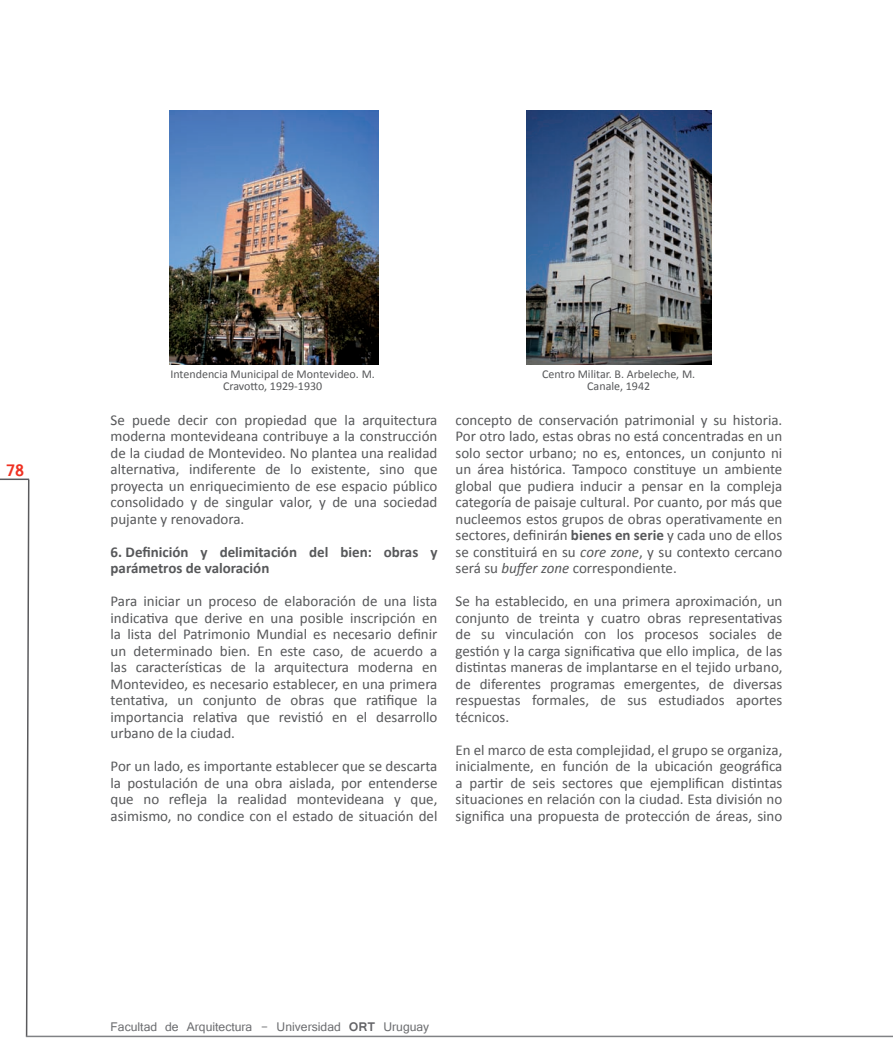
<style>
.page{position:relative;width:893px;height:1063px;background:#fff}
.page>*{position:absolute;margin:0;border:0;box-sizing:border-box;transform-origin:0 0}
.t1{font:700 18px "Vrinda";color:#ef3122}
.t2{font:15px/16.5px "Calibri";color:#57585a;text-align:justify}
.t3{font:700 15px/16.5px "Calibri";color:#57585a}
.t4{font:13.5px "Vrinda";color:#6c6d70}
.Pie_de_página{font:12px/12px "Calibri";color:#57585a;text-align:center}
.s1{font-weight:700}
.s2{font-style:italic}
.s3{font-weight:700;color:#636366}
</style>
<div class="page">
<hr style="left:26px;top:1036px;width:867px;height:1px;background:#808285">
<svg style="left:0;top:478px;width:30px;height:560px"></svg>
<img style="left:170px;top:111px;width:208px;height:253px">
<img style="left:526px;top:111px;width:186px;height:253px">
<p class="t1" style="left:6px;top:458px;width:20px">78</p>
<p class="Pie_de_página" style="left:170px;top:368px;width:206px">Intendencia Municipal de Montevideo. M.<br>Cravotto, 1929-1930</p>
<p class="Pie_de_página" style="left:542px;top:368px;width:155px">Centro Militar. B. Arbeleche, M.<br>Canale, 1942</p>
<p class="t2" style="left:455px;top:412px;width:328px">concepto de conservación patrimonial y su historia.<br>Por otro lado, estas obras no está concentradas en un solo sector urbano; no es, entonces, un conjunto ni un área histórica. Tampoco constituye un ambiente global que pudiera inducir a pensar en la compleja categoría de paisaje cultural. Por cuanto, por más que nucleemos estos grupos de obras operativamente en sectores, definirán <span class="s1">bienes en serie</span> y cada uno de ellos se constituirá en su <span class="s2">core zone</span>, y su contexto cercano será su <span class="s2">buffer zone</span> correspondiente.</p>
<p class="t2" style="left:455px;top:593px;width:328px">Se ha establecido, en una primera aproximación, un conjunto de treinta y cuatro obras representativas de su vinculación con los procesos sociales de gestión y la carga significativa que ello implica, de las distintas maneras de implantarse en el tejido urbano, de diferentes programas emergentes, de diversas respuestas formales, de sus estudiados aportes técnicos.</p>
<p class="t2" style="left:455px;top:742px;width:328px">En el marco de esta complejidad, el grupo se organiza, inicialmente, en función de la ubicación geográfica a partir de seis sectores que ejemplifican distintas situaciones en relación con la ciudad. Esta división no significa una propuesta de protección de áreas, sino</p>
<p class="t2" style="left:111px;top:412px;width:328px">Se puede decir con propiedad que la arquitectura moderna montevideana contribuye a la construcción de la ciudad de Montevideo. No plantea una realidad alternativa, indiferente de lo existente, sino que proyecta un enriquecimiento de ese espacio público consolidado y de singular valor, y de una sociedad pujante y renovadora.</p>
<p class="t3" style="left:111px;top:544px;width:328px">6. Definición y delimitación del bien: obras y parámetros de valoración</p>
<p class="t2" style="left:111px;top:593px;width:328px">Para iniciar un proceso de elaboración de una lista indicativa que derive en una posible inscripción en la lista del Patrimonio Mundial es necesario definir un determinado bien. En este caso, de acuerdo a las características de la arquitectura moderna en Montevideo, es necesario establecer, en una primera tentativa, un conjunto de obras que ratifique la importancia relativa que revistió en el desarrollo urbano de la ciudad.</p>
<p class="t2" style="left:111px;top:758px;width:328px">Por un lado, es importante establecer que se descarta la postulación de una obra aislada, por entenderse que no refleja la realidad montevideana y que, asimismo, no condice con el estado de situación del</p>
<p class="t4" style="left:111px;top:1017px;width:320px">Facultad de Arquitectura - Universidad <span class="s3">ORT</span> Uruguay</p>
</div>
